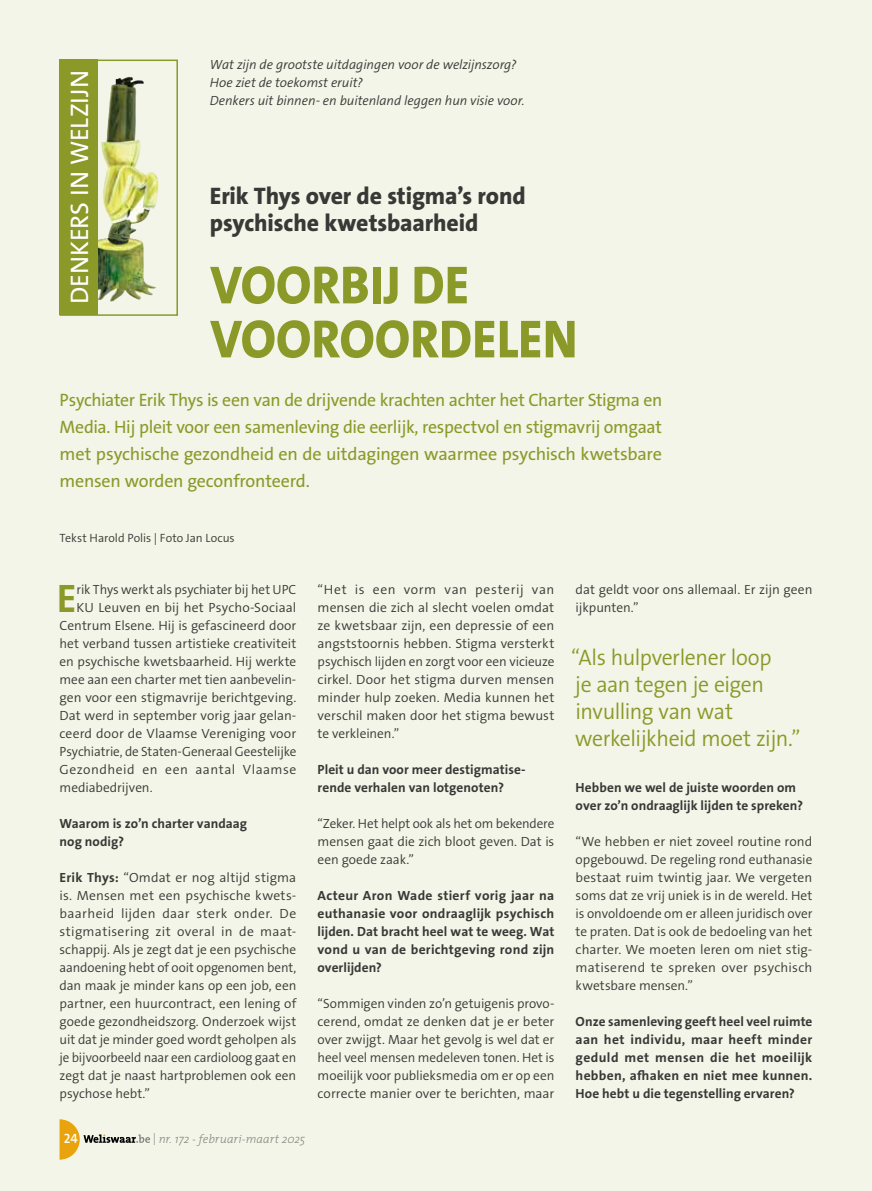
<style>
.page{position:relative;width:872px;height:1191px;background:#f2f5e7}
.page>*{position:absolute;margin:0;border:0;box-sizing:border-box;transform-origin:0 0}
.t1{font:800 54px/54px "The Sans B W8";color:#8b9929;scale:.93 1}
.t2{font:700 40.05px "The Sans B W7";color:#8b9929}
.t3{font:25.5px "The Sans B W5 Plain";color:#fff}
.t4{font:800 24px/27px "The Sans B W8";letter-spacing:-.005em;color:#383937}
.t5{font:300 22.5px/27px "The Sans B W4";letter-spacing:-.02em;color:#8b9929}
.t6{font:18px/27px "The Sans B W5 Plain";letter-spacing:-.01em;color:#8b9929;text-align:justify}
.t7{font:13.5px "The Mix Semi Bold Caps";color:#fff}
.t8{font:300 13.35px/18px "The Sans B W4";color:#383937;text-align:justify}
.t9{font:700 13.35px/18px "The Sans B W7";letter-spacing:.005em;color:#383937}
.t10{font:italic 300 13.35px/18px "The Sans B W4";letter-spacing:-.005em;color:#383937}
.t11{font:300 13.35px "The Sans B W4";letter-spacing:.035em;color:#383937}
.t12{font:300 12px "The Sans B W4";color:#383937}
.t13{font:italic 300 12px "The Mix";color:#878988}
.s1{font-family:"The Sans B W7";font-weight:700}
</style>
<div class="page">
<img style="left:98px;top:77px;width:61px;height:224px">
<div style="left:60px;top:60px;width:118px;height:256px;border:2px solid #8b9929"></div>
<div style="left:60px;top:60px;width:38px;height:255px;background:#8b9929"></div>
<svg style="left:60px;top:1119px;width:90px;height:40px"></svg>
<p class="t10" style="left:210px;top:56px;width:316px">Wat zijn de grootste uitdagingen voor de welzijnszorg?<br>Hoe ziet de toekomst eruit?<br>Denkers uit binnen- en buitenland leggen hun visie voor.</p>
<h3 class="t3" style="left:63px;top:304px;width:235px;rotate:-90deg">DENKERS IN WELZIJN</h3>
<h3 class="t4" style="left:210px;top:183px;width:317px">Erik Thys over de stigma’s rond psychische kwetsbaarheid</h3>
<h1 class="t1" style="left:210px;top:258px;width:396px">VOORBIJ DE<br>VOOROORDELEN</h1>
<p class="t6" style="left:60px;top:386px;width:604px">Psychiater Erik Thys is een van de drijvende krachten achter het Charter Stigma en Media. Hij pleit voor een samenleving die eerlijk, respectvol en stigmavrij omgaat met psychische gezondheid en de uitdagingen waarmee psychisch kwetsbare mensen worden geconfronteerd.</p>
<p class="t12" style="left:60px;top:530px;width:177px">Tekst Harold Polis | Foto Jan Locus</p>
<h2 class="t2" style="left:57px;top:573px;width:21px">E</h2>
<p class="t8" style="left:76px;top:581px;width:221px">rik Thys werkt als psychiater bij het UPC</p>
<p class="t8" style="left:76px;top:599px;width:221px">KU Leuven en bij het Psycho-Sociaal</p>
<p class="t8" style="left:60px;top:617px;width:238px">Centrum Elsene. Hij is gefascineerd door</p>
<p class="t8" style="left:60px;top:635px;width:238px">het verband tussen artistieke creativiteit</p>
<p class="t8" style="left:60px;top:653px;width:238px">en psychische kwetsbaarheid. Hij werkte</p>
<p class="t8" style="left:60px;top:671px;width:238px">mee aan een charter met tien aanbevelin-</p>
<p class="t8" style="left:60px;top:689px;width:238px">gen voor een stigmavrije berichtgeving.</p>
<p class="t8" style="left:60px;top:707px;width:238px">Dat werd in september vorig jaar gelan-</p>
<p class="t8" style="left:60px;top:725px;width:238px">ceerd door de Vlaamse Vereniging voor</p>
<p class="t8" style="left:60px;top:743px;width:238px">Psychiatrie, de Staten-Generaal Geestelijke</p>
<p class="t11" style="left:60px;top:761px;width:238px">Gezondheid en een aantal Vlaamse</p>
<p class="t8" style="left:60px;top:779px;width:95px">mediabedrijven.</p>
<p class="t9" style="left:60px;top:815px;width:189px">Waarom is zo’n charter vandaag nog nodig?</p>
<p class="t8" style="left:60px;top:869px;width:238px"><span class="s1">Erik Thys:</span> “Omdat er nog altijd stigma is. Mensen met een psychische kwets&shy;baarheid lijden daar sterk onder. De stigmatisering zit overal in de maat&shy;schappij. Als je zegt dat je een psychische aandoening hebt of ooit opgenomen bent, dan maak je minder kans op een job, een partner, een huurcontract, een lening of goede gezondheidszorg. Onderzoek wijst uit dat je minder goed wordt geholpen als je bijvoorbeeld naar een cardioloog gaat en zegt dat je naast hartproblemen ook een psychose hebt.”</p>
<p class="t7" style="left:64px;top:1127px;width:16px">24</p>
<p class="t13" style="left:153px;top:1128px;width:154px">| nr. 172 - februari-maart 2025</p>
<p class="t8" style="left:317px;top:581px;width:238px">“Het is een vorm van pesterij van mensen die zich al slecht voelen omdat ze kwetsbaar zijn, een depressie of een angststoornis hebben. Stigma versterkt psychisch lijden en zorgt voor een vicieuze cirkel. Door het stigma durven mensen minder hulp zoeken. Media kunnen het verschil maken door het stigma bewust te verkleinen.”</p>
<p class="t9" style="left:317px;top:761px;width:209px">Pleit u dan voor meer destigmatise&shy;rende verhalen van lotgenoten?</p>
<p class="t8" style="left:317px;top:815px;width:238px">“Zeker. Het helpt ook als het om bekendere mensen gaat die zich bloot geven. Dat is een goede zaak.”</p>
<p class="t9" style="left:317px;top:887px;width:238px;text-align:justify">Acteur Aron Wade stierf vorig jaar na euthanasie voor ondraaglijk psychisch lijden. Dat bracht heel wat te weeg. Wat vond u van de berichtgeving rond zijn overlijden?</p>
<p class="t8" style="left:317px;top:995px;width:238px">“Sommigen vinden zo’n getuigenis provo&shy;cerend, omdat ze denken dat je er beter over zwijgt. Maar het gevolg is wel dat er heel veel mensen medeleven tonen. Het is moeilijk voor publieksmedia om er op een correcte manier over te berichten, maar</p>
<p class="t8" style="left:575px;top:581px;width:238px">dat geldt voor ons allemaal. Er zijn geen ijkpunten.”</p>
<h3 class="t5" style="left:571px;top:644px;width:231px">“Als hulpverlener loop<br>je aan tegen je eigen invulling van wat werkelijkheid moet zijn.”</h3>
<p class="t9" style="left:575px;top:779px;width:229px">Hebben we wel de juiste woorden om over zo’n ondraaglijk lijden te spreken?</p>
<p class="t8" style="left:575px;top:833px;width:238px">“We hebben er niet zoveel routine rond opgebouwd. De regeling rond euthanasie bestaat ruim twintig jaar. We vergeten soms dat ze vrij uniek is in de wereld. Het is onvoldoende om er alleen juridisch over te praten. Dat is ook de bedoeling van het charter. We moeten leren om niet stig&shy;matiserend te spreken over psychisch kwetsbare mensen.”</p>
<p class="t9" style="left:575px;top:1013px;width:238px;text-align:justify">Onze samenleving geeft heel veel ruimte aan het individu, maar heeft minder geduld met mensen die het moeilijk hebben, afhaken en niet mee kunnen.<br>Hoe hebt u die tegenstelling ervaren?</p>
</div>
